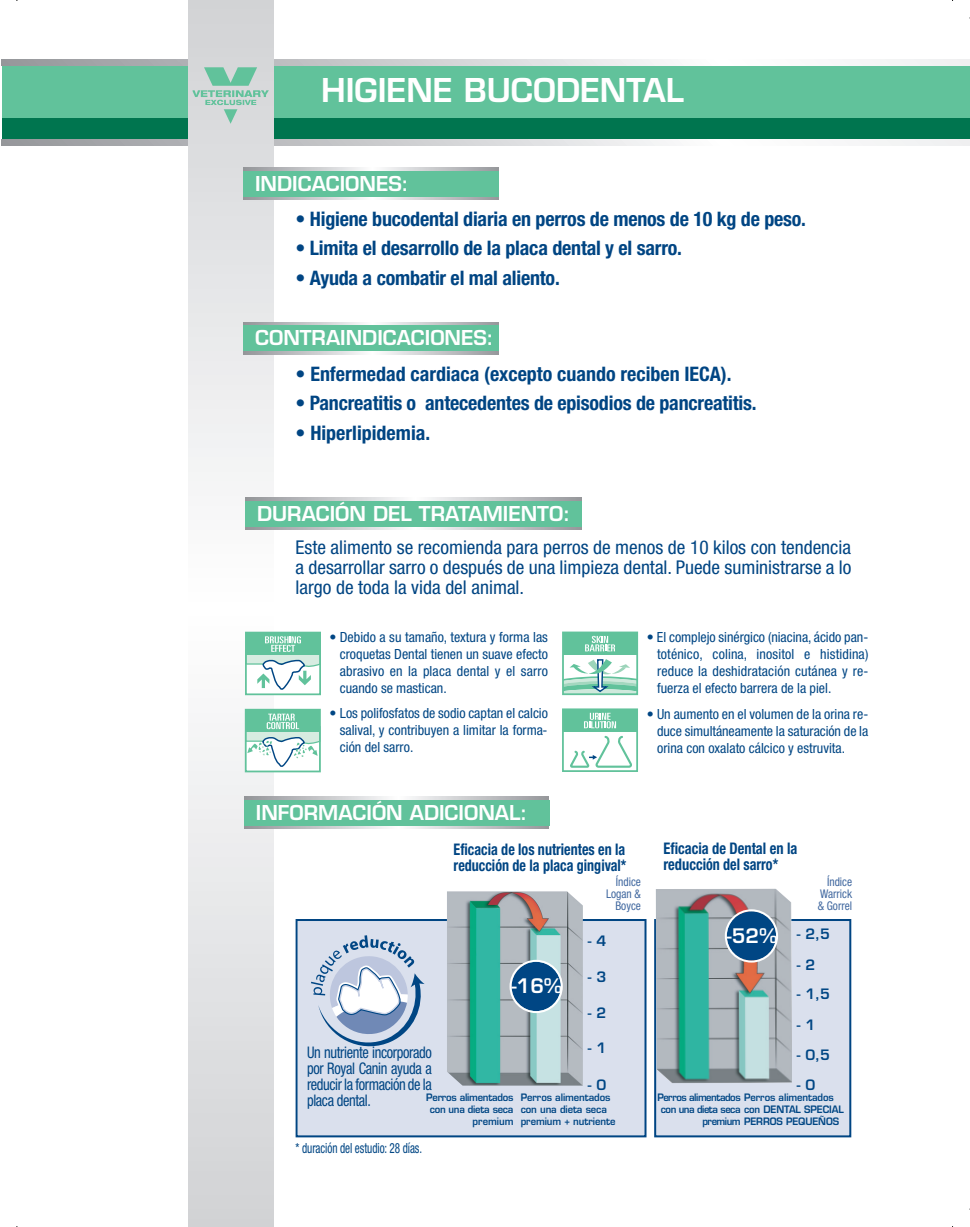
<style>
.page{position:relative;width:970px;height:1227px;background:#fff}
.page>*{position:absolute;margin:0;border:0;box-sizing:border-box;transform-origin:0 0}
.t1{font:600 32px "Eurostile LT";color:#fff}
.t2{font:700 condensed 20px "Helvetica Neue LT";letter-spacing:-.01em;color:#004583}
.t3{font:600 20px "Eurostile LT";color:#fff}
.t4{font:600 19.6px "Eurostile LT";color:#fff}
.t5{font:condensed 19px/20px "Helvetica Neue LT";color:#004583;text-align:justify}
.t6{font:condensed 16px/16px "Helvetica Neue LT";letter-spacing:-.025em;color:#004583;text-align:justify;scale:.9 1}
.t7{font:700 condensed 16px/16px "Helvetica Neue LT";color:#004583;scale:.88 1}
.t8{font:700 condensed 16px/16px "Helvetica Neue LT";color:#004583;scale:.9 1}
.t9{font:condensed 14px/17px "Helvetica Neue";color:#004684;text-align:justify}
.t10{font:600 14px "Eurostile LT";color:#004684}
.t11{font:condensed 14px "Helvetica Neue LT";letter-spacing:-.005em;color:#004684;scale:.8 1}
.t12{font:condensed 12px/12px "Helvetica Neue LT";color:#4269a0;text-align:justify;scale:.95 1}
.t13{font:600 10px/12px "Eurostile LT";letter-spacing:-.01em;color:#004684;scale:.95 1}
.t14{font:600 10px "Eurostile LT";letter-spacing:-.03em;color:#004684;scale:.95 1}
</style>
<div class="page">
<div style="left:2px;top:66px;width:967px;height:59px;background:#61c29b"></div>
<div style="left:2px;top:118px;width:967px;height:21px;background:#00754f"></div>
<svg style="left:1px;top:60px;width:968px;height:5px"></svg>
<svg style="left:1px;top:139px;width:968px;height:6px"></svg>
<svg style="left:188px;top:1px;width:85px;height:1225px"></svg>
<img style="left:188px;top:64px;width:84px;height:63px">
<svg style="left:244px;top:322px;width:255px;height:32px;background:#c8c9cb"></svg>
<div style="left:244px;top:325px;width:255px;height:26px;background:#61c29b"></div>
<svg style="left:246px;top:497px;width:335px;height:33px;background:#bbc8c5"></svg>
<div style="left:246px;top:501px;width:336px;height:25px;background:#61c29b"></div>
<svg style="left:244px;top:168px;width:255px;height:32px;background:#b9c8c4"></svg>
<div style="left:244px;top:171px;width:255px;height:25px;background:#61c29b"></div>
<div style="left:246px;top:709px;width:74px;height:62px;background:#fff"></div>
<div style="left:246px;top:709px;width:74px;height:22px;background:#61c29b"></div>
<div style="left:245px;top:708px;width:76px;height:64px;border:2px solid #61c29b"></div>
<svg style="left:245px;top:713px;width:76px;height:54px"></svg>
<div style="left:246px;top:632px;width:74px;height:62px;background:#fff"></div>
<div style="left:246px;top:632px;width:74px;height:22px;background:#61c29b"></div>
<div style="left:245px;top:631px;width:76px;height:64px;border:2px solid #61c29b"></div>
<svg style="left:245px;top:636px;width:76px;height:54px"></svg>
<svg style="left:565px;top:654px;width:70px;height:1px"></svg>
<div style="left:563px;top:632px;width:74px;height:22px;background:#61c29b"></div>
<svg style="left:585px;top:636px;width:30px;height:15px"></svg>
<svg style="left:565px;top:659px;width:70px;height:33px"></svg>
<div style="left:562px;top:631px;width:76px;height:64px;border:2px solid #61c29b"></div>
<svg style="left:565px;top:731px;width:70px;height:37px"></svg>
<div style="left:563px;top:709px;width:74px;height:22px;background:#61c29b"></div>
<svg style="left:584px;top:712px;width:32px;height:16px"></svg>
<div style="left:562px;top:708px;width:76px;height:64px;border:2px solid #61c29b"></div>
<svg style="left:569px;top:734px;width:64px;height:32px"></svg>
<svg style="left:245px;top:796px;width:304px;height:32px;background:#b6c7c3"></svg>
<div style="left:245px;top:799px;width:305px;height:26px;background:#61c29b"></div>
<div style="left:656px;top:921px;width:193px;height:214px;background:#dae0ed"></div>
<div style="left:654px;top:919px;width:197px;height:218px;border:2px solid #004583"></div>
<img style="left:655px;top:888px;width:137px;height:195px">
<svg style="left:725px;top:909px;width:53px;height:53px;background:#416f9a"></svg>
<div style="left:298px;top:921px;width:346px;height:214px;background:#dae0ed"></div>
<div style="left:296px;top:919px;width:350px;height:218px;border:2px solid #004583"></div>
<svg style="left:311px;top:935px;width:114px;height:111px"></svg>
<img style="left:447px;top:891px;width:136px;height:194px">
<svg style="left:509px;top:959px;width:54px;height:54px;background:#4879a2"></svg>
<h1 class="t1" style="left:321px;top:78px;width:364px">HIGIENE BUCODENTAL</h1>
<h2 class="t3" style="left:255px;top:176px;width:155px">INDICACIONES:</h2>
<h2 class="t2" style="left:296px;top:211px;width:512px">• Higiene bucodental diaria en perros de menos de 10 kg de peso.</h2>
<h2 class="t2" style="left:296px;top:241px;width:388px">• Limita el desarrollo de la placa dental y el sarro.</h2>
<h2 class="t2" style="left:296px;top:270px;width:266px">• Ayuda a combatir el mal aliento.</h2>
<h2 class="t3" style="left:255px;top:330px;width:240px">CONTRAINDICACIONES:</h2>
<h2 class="t2" style="left:296px;top:366px;width:437px">• Enfermedad cardiaca (excepto cuando reciben IECA).</h2>
<h2 class="t2" style="left:296px;top:396px;width:462px">• Pancreatitis o antecedentes de episodios de pancreatitis.</h2>
<h2 class="t2" style="left:296px;top:425px;width:136px">• Hiperlipidemia.</h2>
<h2 class="t3" style="left:257px;top:506px;width:315px">DURACIÓN DEL TRATAMIENTO:</h2>
<h3 class="t5" style="left:296px;top:539px;width:557px">Este alimento se recomienda para perros de menos de 10 kilos con tendencia a desarrollar sarro o después de una limpieza dental. Puede suministrarse a lo largo de toda la vida del animal.</h3>
<p class="t9" style="left:340px;top:629px;width:210px;text-indent:-10px">• Debido a su tamaño, textura y forma las croquetas Dental tienen un suave efecto abrasivo en la placa dental y el sarro cuando se mastican.</p>
<p class="t9" style="left:340px;top:706px;width:210px;text-indent:-10px">• Los polifosfatos de sodio captan el calcio salival, y contribuyen a limitar la forma&shy;ción del sarro.</p>
<h2 class="t3" style="left:256px;top:804px;width:273px">INFORMACIÓN ADICIONAL:</h2>
<p class="t9" style="left:657px;top:629px;width:213px;text-indent:-10px">• El complejo sinérgico (niacina, ácido pan&shy;toténico, colina, inositol e histidina) reduce la deshidratación cutánea y re&shy;fuerza el efecto barrera de la piel.</p>
<p class="t9" style="left:657px;top:706px;width:213px;text-indent:-10px">• Un aumento en el volumen de la orina re&shy;duce simultáneamente la saturación de la orina con oxalato cálcico y estruvita.</p>
<p class="t7" style="left:454px;top:842px;width:198px">Eficacia de los nutrientes en la reducción de la placa gingival*</p>
<p class="t12" style="left:606px;top:877px;width:38px;text-align:right">Índice<br>Logan &amp;<br>Boyce</p>
<h3 class="t4" style="left:511px;top:978px;width:52px">-16%</h3>
<p class="t10" style="left:588px;top:935px;width:20px">- 4</p>
<p class="t10" style="left:588px;top:971px;width:20px">- 3</p>
<p class="t10" style="left:588px;top:1007px;width:20px">- 2</p>
<p class="t10" style="left:588px;top:1042px;width:20px">- 1</p>
<p class="t6" style="left:307px;top:1046px;width:140px">Un nutriente incorporado por Royal Canin ayuda a reducir la formación de la placa dental.</p>
<p class="t10" style="left:588px;top:1079px;width:20px">- 0</p>
<p class="t13" style="left:426px;top:1092px;width:93px;text-align:right">Perros alimentados con una dieta seca premium</p>
<p class="t13" style="left:521px;top:1092px;width:101px">Perros alimentados con una dieta seca premium + nutriente</p>
<p class="t11" style="left:296px;top:1142px;width:160px">* duración del estudio: 28 días.</p>
<p class="t8" style="left:663px;top:842px;width:150px">Eficacia de Dental en la reducción del sarro*</p>
<p class="t12" style="left:818px;top:877px;width:38px;text-indent:9px">Índice Warrick &amp; Gorrel</p>
<h3 class="t4" style="left:726px;top:927px;width:52px">-52%</h3>
<p class="t10" style="left:797px;top:928px;width:35px">- 2,5</p>
<p class="t10" style="left:797px;top:959px;width:20px">- 2</p>
<p class="t10" style="left:797px;top:988px;width:35px">- 1,5</p>
<p class="t10" style="left:797px;top:1019px;width:20px">- 1</p>
<p class="t10" style="left:797px;top:1049px;width:35px">- 0,5</p>
<p class="t10" style="left:797px;top:1078px;width:20px">- 0</p>
<p class="t13" style="left:657px;top:1092px;width:187px">Perros alimentados Perros alimentados</p>
<p class="t14" style="left:661px;top:1105px;width:194px">con una dieta seca con DENTAL SPECIAL</p>
<p class="t13" style="left:702px;top:1116px;width:145px">premium PERROS PEQUEÑOS</p>
</div>
